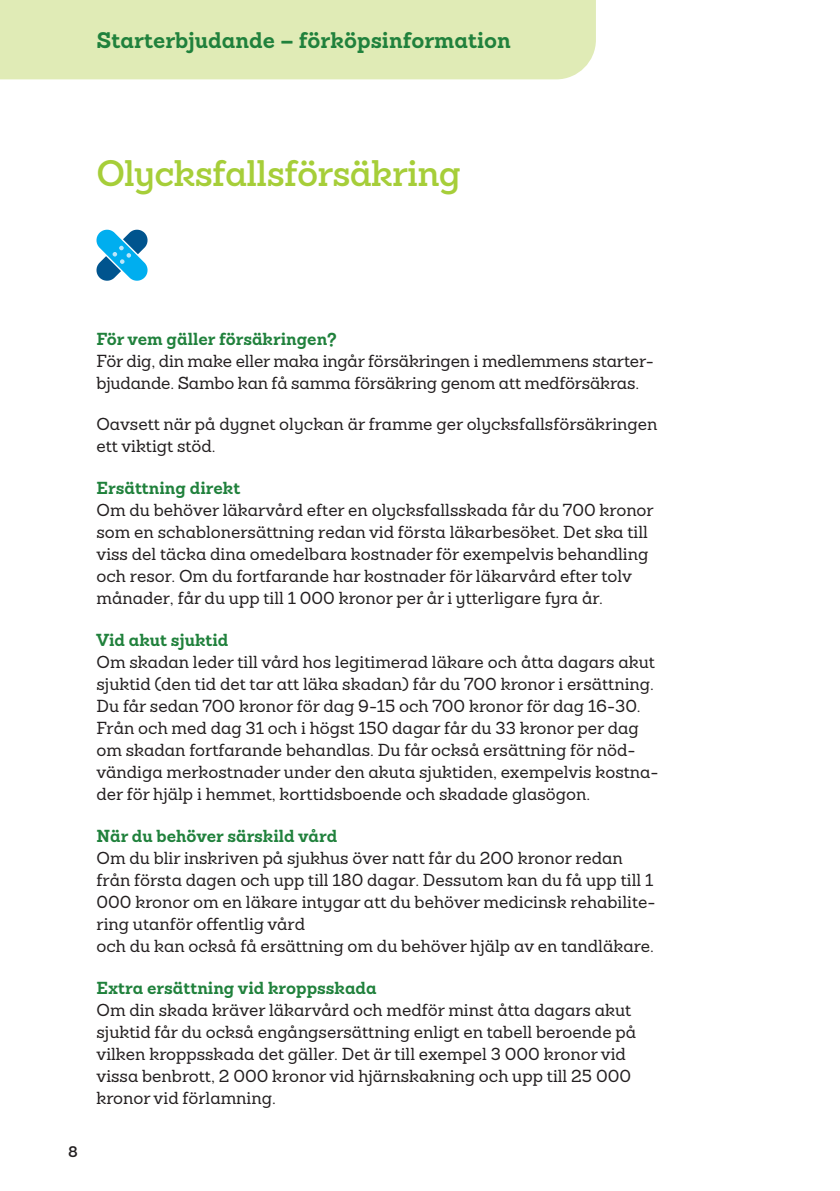
<style>
.page{position:relative;width:840px;height:1191px;background:#fff}
.page>*{position:absolute;margin:0;border:0;box-sizing:border-box;transform-origin:0 0}
.Rubrik_4_15_18{font:600 36px "Sanchez Folksam";letter-spacing:-.02em;color:#a6ce39}
.t1{font:700 22px "Sanchez Folksam";color:#20813c}
.Brödtext_8_5_11{font:500 17px/22px "Sanchez Folksam";color:#231f20}
.Rubrik_6_8_5_11__R3{font:700 17px "Sanchez Folksam";color:#20813c}
.t2{font:600 15px "Sanchez Folksam";color:#231f20}
</style>
<div class="page">
<div style="left:0;top:0;width:595px;height:79px;background:#e0ebb6"></div>
<svg style="left:96px;top:230px;width:51px;height:51px"></svg>
<p class="t1" style="left:96px;top:25px;width:415px">Starterbjudande – förköpsinformation</p>
<p class="Rubrik_4_15_18" style="left:96px;top:149px;width:365px">Olycksfallsförsäkring</p>
<p class="t2" style="left:68px;top:1141px;width:11px">8</p>
<p class="Rubrik_6_8_5_11__R3" style="left:96px;top:327px;width:242px">För vem gäller försäkringen?</p>
<p class="Brödtext_8_5_11" style="left:96px;top:349px;width:558px">För dig, din make eller maka ingår försäkringen i medlemmens starter&shy;bjudande. Sambo kan få samma försäkring genom att medförsäkras.</p>
<p class="Brödtext_8_5_11" style="left:96px;top:413px;width:562px">Oavsett när på dygnet olyckan är framme ger olycksfallsförsäkringen ett viktigt stöd.</p>
<p class="Rubrik_6_8_5_11__R3" style="left:96px;top:476px;width:145px">Ersättning direkt</p>
<p class="Brödtext_8_5_11" style="left:96px;top:499px;width:558px">Om du behöver läkarvård efter en olycksfallsskada får du 700 kronor som en schablonersättning redan vid första läkarbesöket. Det ska till viss del täcka dina omedelbara kostnader för exempelvis behandling och resor. Om du fortfarande har kostnader för läkarvård efter tolv månader, får du upp till 1 000 kronor per år i ytterligare fyra år.</p>
<p class="Rubrik_6_8_5_11__R3" style="left:96px;top:628px;width:133px">Vid akut sjuktid</p>
<p class="Brödtext_8_5_11" style="left:96px;top:651px;width:563px">Om skadan leder till vård hos legitimerad läkare och åtta dagars akut sjuktid (den tid det tar att läka skadan) får du 700 kronor i ersättning.<br>Du får sedan 700 kronor för dag 9-15 och 700 kronor för dag 16-30.<br>Från och med dag 31 och i högst 150 dagar får du 33 kronor per dag om skadan fortfarande behandlas. Du får också ersättning för nöd&shy;vändiga merkostnader under den akuta sjuktiden, exempelvis kostna&shy;der för hjälp i hemmet, korttidsboende och skadade glasögon.</p>
<p class="Rubrik_6_8_5_11__R3" style="left:96px;top:824px;width:242px">När du behöver särskild vård</p>
<p class="Brödtext_8_5_11" style="left:96px;top:847px;width:560px">Om du blir inskriven på sjukhus över natt får du 200 kronor redan från första dagen och upp till 180 dagar. Dessutom kan du få upp till 1<br>000 kronor om en läkare intygar att du behöver medicinsk rehabilite&shy;ring utanför offentlig vård</p>
<p class="Brödtext_8_5_11" style="left:96px;top:935px;width:558px">och du kan också få ersättning om du behöver hjälp av en tandläkare.</p>
<p class="Rubrik_6_8_5_11__R3" style="left:96px;top:976px;width:281px">Extra ersättning vid kroppsskada</p>
<p class="Brödtext_8_5_11" style="left:96px;top:998px;width:541px">Om din skada kräver läkarvård och medför minst åtta dagars akut sjuktid får du också engångsersättning enligt en tabell beroende på vilken kroppsskada det gäller. Det är till exempel 3 000 kronor vid vissa benbrott, 2 000 kronor vid hjärnskakning och upp till 25 000 kronor vid förlamning.</p>
</div>
